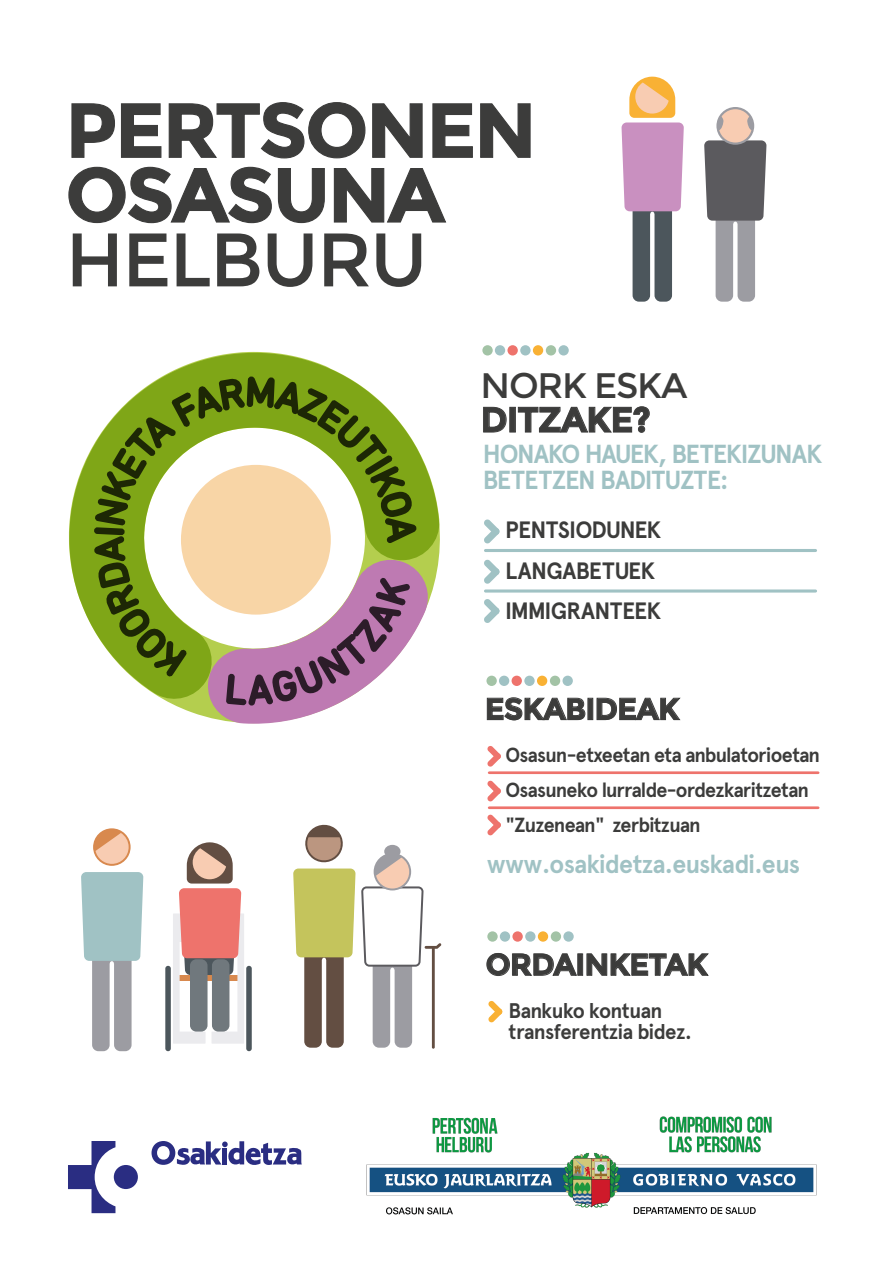
<style>
.page{position:relative;width:883px;height:1265px;background:#fff}
.page>*{position:absolute;margin:0;border:0;box-sizing:border-box;transform-origin:0 0}
.t1{font:700 76.43px/64.7px "Montserrat";letter-spacing:-.03em;color:#3c3c3b}
.t2{font:75.68px "Montserrat";letter-spacing:-.03em;color:#3c3c3b}
.t3{font:35.4px "Montserrat";letter-spacing:-.035em;color:#3c3c3b}
.t4{font:700 35.4px "Montserrat";letter-spacing:-.03em;color:#3c3c3b}
.t5{font:700 30.6px "Montserrat";letter-spacing:-.03em;color:#3c3c3b}
.t6{font:700 26.1px/26.1px "Apercu";letter-spacing:-.045em;color:#a0c2c4;scale:.96 1}
.t7{font:700 25.88px "Apercu";letter-spacing:-.025em;color:#a0c2c4;scale:.96 1}
.t8{font:700 23.62px/40.5px "Apercu";letter-spacing:-.035em;color:#3c3c3b;scale:.96 1}
.t9{font:700 21.15px/21.1px "Apercu";letter-spacing:-.025em;color:#3c3c3b;scale:.96 1}
.t10{font:700 20.4px/35px "Apercu";letter-spacing:-.035em;color:#3c3c3b;scale:.96 1}
</style>
<div class="page">
<hr style="left:484px;top:549px;width:332px;height:3px;background:#a0c2c4;border-radius:2px">
<svg style="left:484px;top:589px;width:332px;height:4px"></svg>
<svg style="left:483px;top:407px;width:23px;height:25px"></svg>
<svg style="left:518px;top:407px;width:131px;height:26px"></svg>
<div style="left:558px;top:345px;width:10px;height:11px;background:#a0c2c4;border-radius:50%"></div>
<div style="left:545px;top:345px;width:11px;height:11px;background:#a3c3a6;border-radius:50%"></div>
<div style="left:482px;top:345px;width:10px;height:11px;background:#a3c3a6;border-radius:50%"></div>
<div style="left:532px;top:345px;width:11px;height:11px;background:#f9b134;border-radius:50%"></div>
<div style="left:520px;top:345px;width:10px;height:11px;background:#a0c2c4;border-radius:50%"></div>
<div style="left:507px;top:345px;width:10px;height:11px;background:#ee736c;border-radius:50%"></div>
<div style="left:494px;top:345px;width:11px;height:11px;background:#a0c2c4;border-radius:50%"></div>
<svg style="left:484px;top:519px;width:15px;height:25px"></svg>
<svg style="left:484px;top:599px;width:15px;height:24px"></svg>
<svg style="left:484px;top:559px;width:15px;height:25px"></svg>
<svg style="left:621px;top:77px;width:62px;height:225px"></svg>
<svg style="left:704px;top:107px;width:62px;height:195px"></svg>
<svg style="left:293px;top:824px;width:62px;height:224px"></svg>
<div style="left:384px;top:845px;width:16px;height:13px;background:#9c9ca2;border-radius:50%"></div>
<hr style="left:432px;top:946px;width:2px;height:103px;background:#634e42">
<svg style="left:361px;top:853px;width:80px;height:195px"></svg>
<svg style="left:173px;top:842px;width:71px;height:202px"></svg>
<div style="left:246px;top:966px;width:6px;height:85px;background:#4c565c;border-radius:3px"></div>
<div style="left:165px;top:966px;width:6px;height:85px;background:#4c565c;border-radius:3px"></div>
<svg style="left:81px;top:872px;width:62px;height:179px"></svg>
<svg style="left:93px;top:828px;width:38px;height:38px"></svg>
<svg style="left:487px;top:698px;width:98px;height:22px"></svg>
<svg style="left:596px;top:698px;width:83px;height:22px"></svg>
<div style="left:562px;top:676px;width:10px;height:10px;background:#a0c2c4;border-radius:50%"></div>
<div style="left:549px;top:676px;width:11px;height:10px;background:#a3c3a6;border-radius:50%"></div>
<div style="left:486px;top:676px;width:10px;height:10px;background:#a3c3a6;border-radius:50%"></div>
<div style="left:537px;top:676px;width:10px;height:10px;background:#f9b134;border-radius:50%"></div>
<div style="left:524px;top:676px;width:10px;height:10px;background:#a0c2c4;border-radius:50%"></div>
<div style="left:511px;top:676px;width:10px;height:10px;background:#ee736c;border-radius:50%"></div>
<div style="left:499px;top:676px;width:10px;height:10px;background:#a0c2c4;border-radius:50%"></div>
<svg style="left:487px;top:746px;width:332px;height:28px"></svg>
<svg style="left:487px;top:780px;width:332px;height:56px"></svg>
<svg style="left:486px;top:953px;width:90px;height:23px"></svg>
<svg style="left:586px;top:954px;width:122px;height:22px"></svg>
<div style="left:563px;top:931px;width:10px;height:11px;background:#a0c2c4;border-radius:50%"></div>
<div style="left:550px;top:931px;width:11px;height:11px;background:#a3c3a6;border-radius:50%"></div>
<div style="left:487px;top:931px;width:10px;height:11px;background:#a3c3a6;border-radius:50%"></div>
<div style="left:537px;top:931px;width:11px;height:11px;background:#f9b134;border-radius:50%"></div>
<div style="left:525px;top:931px;width:10px;height:11px;background:#a0c2c4;border-radius:50%"></div>
<div style="left:512px;top:931px;width:10px;height:11px;background:#ee736c;border-radius:50%"></div>
<div style="left:499px;top:931px;width:11px;height:11px;background:#a0c2c4;border-radius:50%"></div>
<svg style="left:488px;top:1001px;width:14px;height:22px"></svg>
<svg style="left:151px;top:1141px;width:151px;height:24px"></svg>
<svg style="left:68px;top:1141px;width:70px;height:72px"></svg>
<img style="left:366px;top:1116px;width:451px;height:99px">
<svg style="left:71px;top:103px;width:91px;height:55px"></svg>
<svg style="left:168px;top:102px;width:255px;height:57px"></svg>
<svg style="left:432px;top:103px;width:41px;height:55px"></svg>
<svg style="left:480px;top:103px;width:51px;height:55px"></svg>
<svg style="left:68px;top:166px;width:257px;height:58px"></svg>
<svg style="left:333px;top:168px;width:114px;height:55px"></svg>
<svg style="left:69px;top:352px;width:370px;height:275px"></svg>
<svg style="left:92px;top:371px;width:338px;height:353px"></svg>
<h1 class="t1" style="left:65px;top:98px;width:472px">PERTSONEN<br>OSASUNA</h1>
<h2 class="t2" style="left:65px;top:216px;width:364px">HELBURU</h2>
<h3 class="t3" style="left:480px;top:365px;width:208px">NORK ESKA</h3>
<h3 class="t4" style="left:480px;top:399px;width:172px">DITZAKE?</h3>
<p class="t6" style="left:482px;top:441px;width:355px">HONAKO HAUEK, BETEKIZUNAK<br>BETETZEN BADITUZTE:</p>
<p class="t8" style="left:505px;top:510px;width:164px">PENTSIODUNEK<br>LANGABETUEK<br>IMMIGRANTEEK</p>
<h3 class="t5" style="left:484px;top:691px;width:197px">ESKABIDEAK</h3>
<p class="t10" style="left:505px;top:738px;width:329px">Osasun-etxeetan eta anbulatorioetan<br>Osasuneko lurralde-ordezkaritzetan "Zuzenean" zerbitzuan</p>
<p class="t7" style="left:486px;top:848px;width:328px">www.osakidetza.euskadi.eus</p>
<h3 class="t5" style="left:485px;top:946px;width:224px">ORDAINKETAK</h3>
<p class="t9" style="left:508px;top:1000px;width:192px">Bankuko kontuan transferentzia bidez.</p>
</div>
